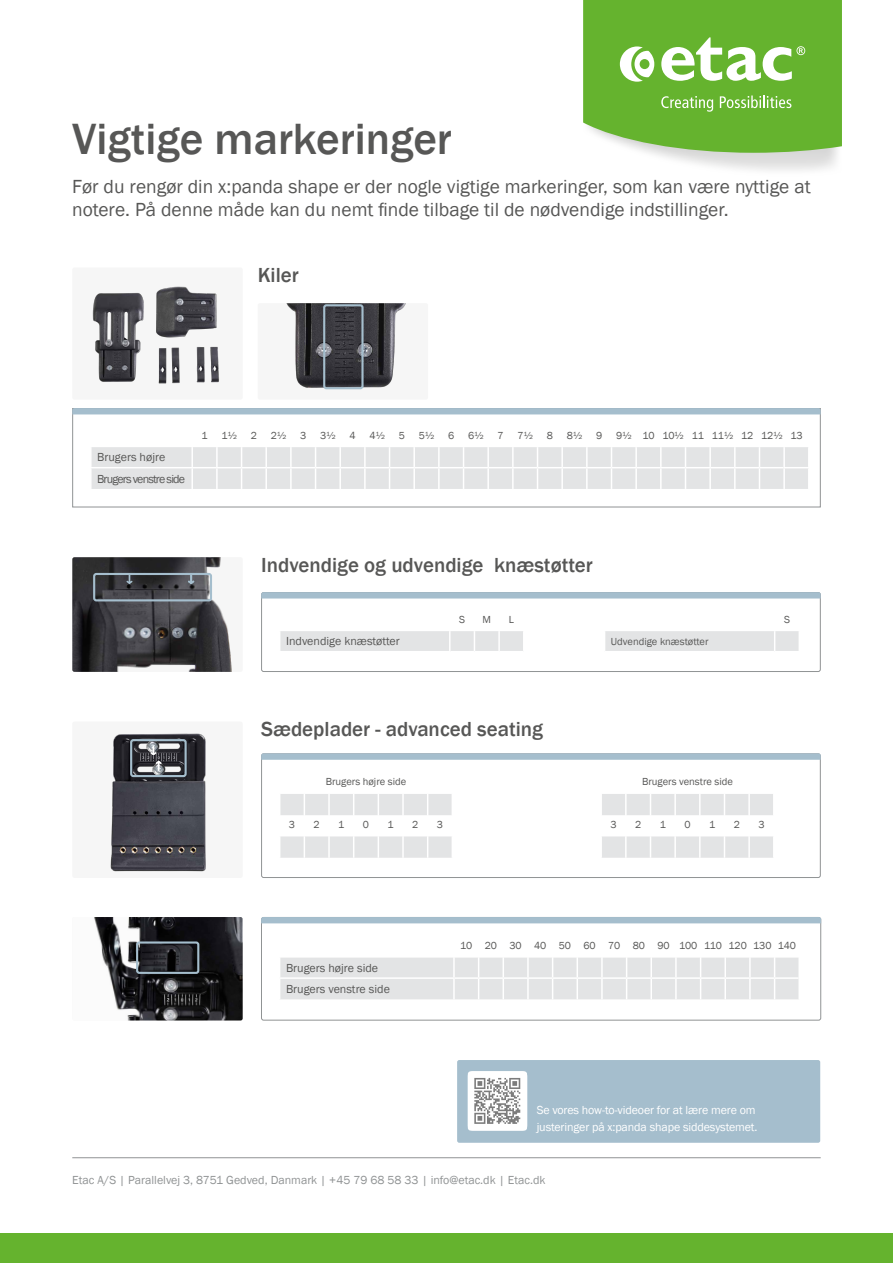
<style>
.page{position:relative;width:893px;height:1263px;background:#fff}
.page>*{position:absolute;margin:0;border:0;box-sizing:border-box;transform-origin:0 0}
.t1{font:500 45px "Franklin Gothic";color:#575756}
.t2{font:500 21px "Franklin Gothic";color:#575756}
.t3{font:19.5px/22.5px "Franklin Gothic";color:#575756}
.t4{font:12px/16.5px "Franklin Gothic";letter-spacing:-.01em;color:#fff}
.t5{font:12px "Franklin Gothic";color:#909394}
.t6{font:12px/21.3px "Franklin Gothic";color:#575756}
.t7{font:12px/21.3px "Franklin Gothic";letter-spacing:-.07em;color:#575756}
.t8{font:10.5px "Franklin Gothic";color:#575756}
</style>
<div class="page">
<div style="left:72px;top:721px;width:171px;height:157px;background:#f6f6f6;border-radius:2px"></div>
<img style="left:110px;top:733px;width:96px;height:139px">
<img style="left:147px;top:742px;width:13px;height:11px">
<div style="left:130px;top:739px;width:57px;height:38px;border:2px solid #a5becd;border-radius:2px"></div>
<img style="left:92px;top:286px;width:128px;height:98px">
<img style="left:286px;top:303px;width:120px;height:87px">
<div style="left:323px;top:304px;width:41px;height:85px;border:2px solid #a5becd;border-radius:2px"></div>
<img style="left:72px;top:557px;width:160px;height:115px">
<img style="left:94px;top:917px;width:149px;height:103px">
<div style="left:93px;top:573px;width:119px;height:28px;border:2px solid #a5becd;border-radius:2px"></div>
<div style="left:136px;top:941px;width:63px;height:33px;border:2px solid #a5becd;border-radius:2px"></div>
<hr style="left:72px;top:1157px;width:749px;height:1px;background:#909394">
<div style="left:457px;top:1060px;width:363px;height:83px;background:#a5becd;border-radius:2px"></div>
<div style="left:0;top:1233px;width:893px;height:30px;background:#65b32e"></div>
<svg style="left:583px;top:0;width:259px;height:153px"></svg>
<svg style="left:72px;top:414px;width:749px;height:94px"></svg>
<svg style="left:280px;top:957px;width:519px;height:42px"></svg>
<hr style="left:453px;top:957px;width:2px;height:20px;background:#fff">
<hr style="left:279px;top:977px;width:176px;height:2px;background:#fff">
<hr style="left:455px;top:977px;width:24px;height:2px;background:#fff">
<hr style="left:479px;top:977px;width:24px;height:2px;background:#fff">
<hr style="left:503px;top:977px;width:25px;height:2px;background:#fff">
<hr style="left:528px;top:977px;width:25px;height:2px;background:#fff">
<hr style="left:553px;top:977px;width:24px;height:2px;background:#fff">
<hr style="left:577px;top:977px;width:25px;height:2px;background:#fff">
<hr style="left:602px;top:977px;width:25px;height:2px;background:#fff">
<hr style="left:627px;top:977px;width:24px;height:2px;background:#fff">
<hr style="left:651px;top:977px;width:25px;height:2px;background:#fff">
<hr style="left:676px;top:977px;width:25px;height:2px;background:#fff">
<hr style="left:701px;top:977px;width:24px;height:2px;background:#fff">
<hr style="left:725px;top:977px;width:25px;height:2px;background:#fff">
<hr style="left:750px;top:977px;width:25px;height:2px;background:#fff">
<hr style="left:775px;top:977px;width:23px;height:2px;background:#fff">
<div style="left:261px;top:917px;width:560px;height:103px;border:1px solid #909394;border-radius:2px"></div>
<svg style="left:280px;top:794px;width:493px;height:64px"></svg>
<div style="left:261px;top:753px;width:560px;height:125px;border:1px solid #909394;border-radius:2px"></div>
<svg style="left:280px;top:631px;width:519px;height:20px"></svg>
<div style="left:261px;top:592px;width:560px;height:80px;border:1px solid #909394;border-radius:2px"></div>
<div style="left:72px;top:408px;width:749px;height:6px;background:#a5becd"></div>
<div style="left:261px;top:917px;width:560px;height:6px;background:#a5becd"></div>
<svg style="left:261px;top:753px;width:560px;height:7px"></svg>
<div style="left:261px;top:592px;width:560px;height:6px;background:#a5becd"></div>
<svg style="left:125px;top:575px;width:9px;height:10px"></svg>
<svg style="left:149px;top:746px;width:16px;height:30px"></svg>
<svg style="left:186px;top:575px;width:10px;height:11px"></svg>
<div style="left:468px;top:1071px;width:59px;height:59px;background:#fff;border-radius:5px"></div>
<svg style="left:520px;top:1078px;width:1px;height:41px"></svg>
<svg style="left:474px;top:1078px;width:46px;height:46px"></svg>
<h1 class="t1" style="left:72px;top:111px;width:381px">Vigtige markeringer</h1>
<h3 class="t3" style="left:72px;top:176px;width:740px">Før du rengør din x:panda shape er der nogle vigtige markeringer, som kan være nyttige at notere. På denne måde kan du nemt finde tilbage til de nødvendige indstillinger.</h3>
<h2 class="t2" style="left:258px;top:262px;width:43px">Kiler</h2>
<p class="t7" style="left:97px;top:447px;width:89px">Brugers højre<br>Brugers venstre side</p>
<p class="t8" style="left:201px;top:429px;width:8px">1</p>
<p class="t8" style="left:222px;top:429px;width:17px">1½</p>
<p class="t8" style="left:251px;top:429px;width:8px">2</p>
<p class="t8" style="left:271px;top:429px;width:17px">2½</p>
<p class="t8" style="left:300px;top:429px;width:8px">3</p>
<p class="t8" style="left:320px;top:429px;width:17px">3½</p>
<p class="t8" style="left:349px;top:429px;width:8px">4</p>
<p class="t8" style="left:370px;top:429px;width:17px">4½</p>
<p class="t8" style="left:399px;top:429px;width:8px">5</p>
<p class="t8" style="left:419px;top:429px;width:17px">5½</p>
<p class="t8" style="left:448px;top:429px;width:8px">6</p>
<p class="t8" style="left:468px;top:429px;width:17px">6½</p>
<p class="t8" style="left:497px;top:429px;width:8px">7</p>
<p class="t8" style="left:517px;top:429px;width:17px">7½</p>
<p class="t8" style="left:547px;top:429px;width:8px">8</p>
<p class="t8" style="left:567px;top:429px;width:17px">8½</p>
<p class="t8" style="left:596px;top:429px;width:8px">9</p>
<p class="t8" style="left:616px;top:429px;width:188px">9½ 10 10½ 11 11½ 12 12½ 13</p>
<h2 class="t2" style="left:261px;top:552px;width:333px">Indvendige og udvendige knæstøtter</h2>
<p class="t8" style="left:459px;top:613px;width:7px">S</p>
<p class="t8" style="left:482px;top:613px;width:10px">M</p>
<p class="t8" style="left:509px;top:613px;width:7px">L</p>
<p class="t8" style="left:784px;top:613px;width:7px">S</p>
<p class="t6" style="left:286px;top:631px;width:115px">Indvendige knæstøtter</p>
<p class="t8" style="left:611px;top:635px;width:99px">Udvendige knæstøtter</p>
<h2 class="t2" style="left:261px;top:716px;width:283px">Sædeplader - advanced seating</h2>
<p class="t8" style="left:326px;top:775px;width:82px">Brugers højre side</p>
<p class="t8" style="left:642px;top:775px;width:92px">Brugers venstre side</p>
<p class="t8" style="left:289px;top:818px;width:8px">3</p>
<p class="t8" style="left:314px;top:818px;width:8px">2</p>
<p class="t8" style="left:338px;top:818px;width:8px">1</p>
<p class="t8" style="left:363px;top:818px;width:8px">0</p>
<p class="t8" style="left:388px;top:818px;width:8px">1</p>
<p class="t8" style="left:412px;top:818px;width:8px">2</p>
<p class="t8" style="left:437px;top:818px;width:8px">3</p>
<p class="t8" style="left:610px;top:818px;width:8px">3</p>
<p class="t8" style="left:635px;top:818px;width:8px">2</p>
<p class="t8" style="left:660px;top:818px;width:8px">1</p>
<p class="t8" style="left:684px;top:818px;width:8px">0</p>
<p class="t8" style="left:709px;top:818px;width:8px">1</p>
<p class="t8" style="left:734px;top:818px;width:8px">2</p>
<p class="t8" style="left:758px;top:818px;width:8px">3</p>
<p class="t6" style="left:286px;top:957px;width:105px">Brugers højre side<br>Brugers venstre side</p>
<p class="t8" style="left:460px;top:939px;width:337px">10 20 30 40 50 60 70 80 90 100 110 120 130 140</p>
<p class="t4" style="left:537px;top:1102px;width:222px">Se vores how-to-videoer for at lære mere om justeringer på x:panda shape siddesystemet.</p>
<p class="t5" style="left:72px;top:1173px;width:475px">Etac A/S | Parallelvej 3, 8751 Gedved, Danmark | +45 79 68 58 33 | info@etac.dk | Etac.dk</p>
</div>
